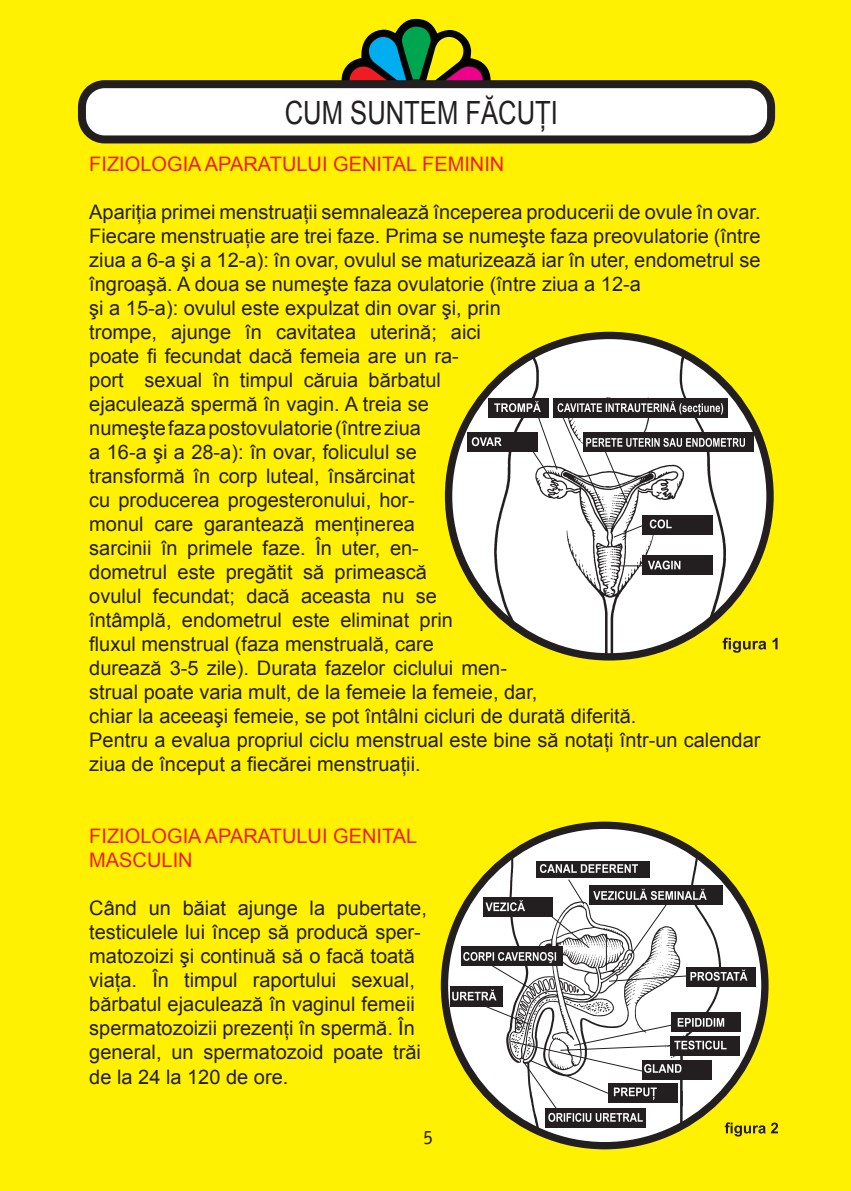
<style>
.page{position:relative;width:851px;height:1191px;background:#fff}
.page>*{position:absolute;margin:0;border:0;box-sizing:border-box;transform-origin:0 0}
.t1{font:32px "Arial";color:#231f20;scale:.8 1}
.t2{font:20px/24px "Arial";color:#231f20}
.t3{font:20px/24px "Arial";color:#ee1d23}
.t4{font:20px "Officina Sans";color:#231f20}
</style>
<div class="page">
<div style="left:0;top:0;width:851px;height:1190px;background:#fff101"></div>
<svg style="left:341px;top:19px;width:149px;height:61px;background:#7d8d29"></svg>
<div style="left:82px;top:84px;width:689px;height:55px;background:#fff;border-radius:23px"></div>
<div style="left:78px;top:80px;width:697px;height:63px;border:8px solid #231f20;border-radius:23px"></div>
<svg style="left:448px;top:335px;width:322px;height:322px"></svg>
<img style="left:494px;top:336px;width:231px;height:321px">
<div style="left:445px;top:332px;width:328px;height:328px;border:7px solid #231f20;border-radius:50%"></div>
<div style="left:642px;top:555px;width:70px;height:20px;background:#231f20"></div>
<div style="left:467px;top:432px;width:70px;height:20px;background:#231f20"></div>
<div style="left:488px;top:398px;width:60px;height:20px;background:#231f20"></div>
<div style="left:553px;top:398px;width:175px;height:20px;background:#231f20"></div>
<div style="left:582px;top:432px;width:171px;height:20px;background:#231f20"></div>
<img style="left:506px;top:833px;width:214px;height:312px">
<div style="left:536px;top:860px;width:114px;height:17px;background:#231f20"></div>
<div style="left:450px;top:986px;width:52px;height:20px;background:#231f20"></div>
<svg style="left:472px;top:401px;width:273px;height:168px"></svg>
<svg style="left:722px;top:637px;width:55px;height:15px"></svg>
<svg style="left:452px;top:864px;width:326px;height:272px"></svg>
<h1 class="t1" style="left:285px;top:92px;width:343px">CUM SUNTEM FĂCUŢI</h1>
<p class="t3" style="left:89px;top:152px;width:416px">FIZIOLOGIA APARATULUI GENITAL FEMININ</p>
<p class="t2" style="left:89px;top:200px;width:672px">Apariţia primei menstruaţii semnalează începerea producerii de ovule în ovar.<br>Fiecare menstruaţie are trei faze. Prima se numeşte faza preovulatorie (între ziua a 6-a şi a 12-a): în ovar, ovulul se maturizează iar în uter, endometrul se îngroaşă. A doua se numeşte faza ovulatorie (între ziua a 12-a<br>şi a 15-a): ovulul este expulzat din ovar şi, prin<br>trompe, ajunge în cavitatea uterină; aici<br>poate fi fecundat dacă femeia are un ra-<br>port sexual în timpul căruia bărbatul<br>ejaculează spermă în vagin. A treia se<br>numeşte faza postovulatorie (între ziua<br>a 16-a şi a 28-a): în ovar, foliculul se<br>transformă în corp luteal, însărcinat<br>cu producerea progesteronului, hor-<br>monul care garantează menţinerea<br>sarcinii în primele faze. În uter, en-<br>dometrul este pregătit să primească<br>ovulul fecundat; dacă aceasta nu se<br>întâmplă, endometrul este eliminat prin<br>fluxul menstrual (faza menstruală, care<br>durează 3-5 zile). Durata fazelor ciclului men-<br>strual poate varia mult, de la femeie la femeie, dar,<br>chiar la aceeaşi femeie, se pot întâlni cicluri de durată diferită.<br>Pentru a evalua propriul ciclu menstrual este bine să notaţi într-un calendar ziua de început a fiecărei menstruaţii.</p>
<p class="t3" style="left:89px;top:824px;width:329px">FIZIOLOGIA APARATULUI GENITAL<br>MASCULIN</p>
<p class="t2" style="left:89px;top:896px;width:339px">Când un băiat ajunge la pubertate, testiculele lui încep să producă sper&shy;matozoizi şi continuă să o facă toată viaţa. În timpul raportului sexual, bărbatul ejaculează în vaginul femeii spermatozoizii prezenţi în spermă. În general, un spermatozoid poate trăi de la 24 la 120 de ore.</p>
<p class="t4" style="left:423px;top:1125px;width:11px">5</p>
</div>
